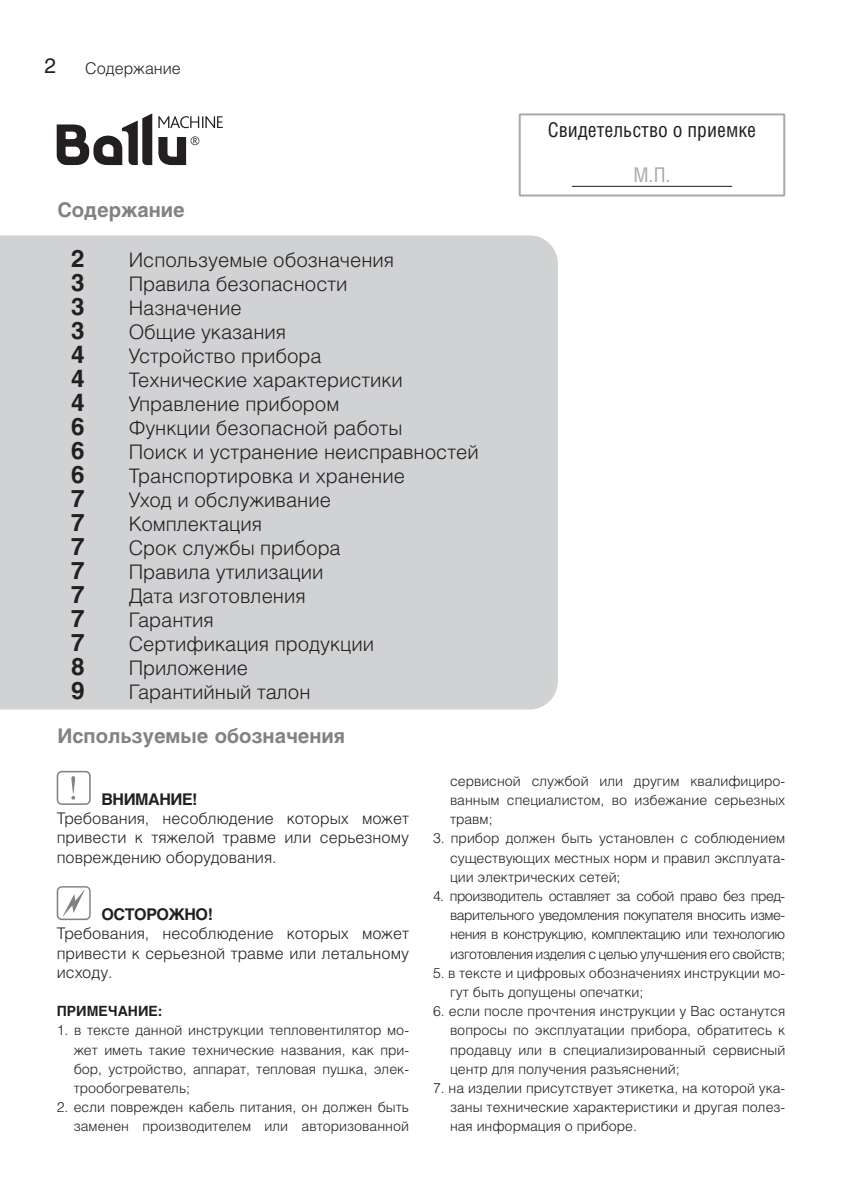
<style>
.page{position:relative;width:842px;height:1191px;background:#fff}
.page>*{position:absolute;margin:0;border:0;box-sizing:border-box;transform-origin:0 0}
.t1{font:700 24px "Helios C";color:#231f20}
.t2{font:20.8px "Helios C";color:#231f20}
.t3{font:20.4px "Helios Cond";color:#231f20}
.t4{font:20.4px "Helios Cond";color:#a8a9ad}
.t5{font:300 20px "Helios";color:#231f20}
.spis{font:700 20px "Helios C";color:#808285}
.spis-2{font:300 16px/19.2px "Helios";color:#231f20;text-align:justify}
.t6{font:700 16px "Helios C";letter-spacing:-.03em;color:#231f20}
.t7{font:300 14px/19.2px "Helios";color:#231f20;text-align:justify}
.t8{font:700 14px "Helios C";color:#231f20}
</style>
<div class="page">
<svg style="left:57px;top:771px;width:34px;height:34px"></svg>
<svg style="left:57px;top:886px;width:34px;height:34px"></svg>
<svg style="left:57px;top:113px;width:166px;height:52px"></svg>
<div style="left:0;top:235px;width:558px;height:474px;background:#d1d2d4"></div>
<div style="left:519px;top:113px;width:266px;height:83px;border:2px solid #a8a9ad"></div>
<hr style="left:572px;top:186px;width:160px;height:1px;background:#231f20">
<h2 class="t2" style="left:44px;top:54px;width:13px">2</h2>
<p class="spis-2" style="left:85px;top:58px;width:97px">Содержание</p>
<p class="spis" style="left:57px;top:198px;width:129px">Содержание</p>
<p class="t1" style="left:71px;top:244px;width:15px">2</p>
<p class="t5" style="left:129px;top:248px;width:267px">Используемые обозначения</p>
<p class="t1" style="left:71px;top:268px;width:15px">3</p>
<p class="t5" style="left:129px;top:272px;width:220px">Правила безопасности</p>
<p class="t1" style="left:71px;top:292px;width:15px">3</p>
<p class="t5" style="left:129px;top:296px;width:114px">Назначение</p>
<p class="t1" style="left:71px;top:316px;width:15px">3</p>
<p class="t5" style="left:129px;top:320px;width:159px">Общие указания</p>
<p class="t1" style="left:71px;top:340px;width:15px">4</p>
<p class="t5" style="left:129px;top:344px;width:194px">Устройство прибора</p>
<p class="t1" style="left:71px;top:364px;width:15px">4</p>
<p class="t5" style="left:129px;top:368px;width:276px">Технические характеристики</p>
<p class="t1" style="left:71px;top:388px;width:15px">4</p>
<p class="t5" style="left:129px;top:392px;width:212px">Управление прибором</p>
<p class="t1" style="left:71px;top:412px;width:15px">6</p>
<p class="t5" style="left:129px;top:416px;width:275px">Функции безопасной работы</p>
<p class="t1" style="left:71px;top:436px;width:15px">6</p>
<p class="t5" style="left:129px;top:440px;width:351px">Поиск и устранение неисправностей</p>
<p class="t1" style="left:71px;top:460px;width:15px">6</p>
<p class="t5" style="left:129px;top:464px;width:278px">Транспортировка и хранение</p>
<p class="t1" style="left:71px;top:484px;width:15px">7</p>
<p class="t5" style="left:129px;top:488px;width:204px">Уход и обслуживание</p>
<p class="t1" style="left:71px;top:508px;width:15px">7</p>
<p class="t5" style="left:129px;top:512px;width:135px">Комплектация</p>
<p class="t1" style="left:71px;top:532px;width:15px">7</p>
<p class="t5" style="left:129px;top:536px;width:214px">Срок службы прибора</p>
<p class="t1" style="left:71px;top:556px;width:15px">7</p>
<p class="t5" style="left:129px;top:560px;width:196px">Правила утилизации</p>
<p class="t1" style="left:71px;top:580px;width:15px">7</p>
<p class="t5" style="left:129px;top:584px;width:178px">Дата изготовления</p>
<p class="t1" style="left:71px;top:604px;width:15px">7</p>
<p class="t5" style="left:129px;top:608px;width:87px">Гарантия</p>
<p class="t1" style="left:71px;top:628px;width:15px">7</p>
<p class="t5" style="left:129px;top:632px;width:247px">Сертификация продукции</p>
<p class="t1" style="left:71px;top:652px;width:15px">8</p>
<p class="t5" style="left:129px;top:656px;width:121px">Приложение</p>
<p class="t1" style="left:71px;top:676px;width:15px">9</p>
<p class="t5" style="left:129px;top:680px;width:183px">Гарантийный талон</p>
<p class="spis" style="left:57px;top:724px;width:289px">Используемые обозначения</p>
<h3 class="t3" style="left:548px;top:118px;width:210px">Свидетельство о приемке</h3>
<h3 class="t4" style="left:633px;top:163px;width:38px">М.П.</h3>
<p class="t6" style="left:102px;top:790px;width:98px">ВНИМАНИЕ!</p>
<p class="spis-2" style="left:57px;top:808px;width:354px">Требования, несоблюдение которых может привести к тяжелой травме или серьезному повреждению оборудования.</p>
<p class="t6" style="left:102px;top:905px;width:113px">ОСТОРОЖНО!</p>
<p class="spis-2" style="left:57px;top:923px;width:354px">Требования, несоблюдение которых может привести к серьезной травме или летальному исходу.</p>
<p class="t8" style="left:57px;top:1003px;width:107px">ПРИМЕЧАНИЕ:</p>
<p class="t7" style="left:74px;top:1020px;width:337px;text-indent:-17px">1. в тексте данной инструкции тепловентилятор мо&shy;жет иметь такие технические названия, как при&shy;бор, устройство, аппарат, тепловая пушка, элек&shy;трообогреватель;</p>
<p class="t7" style="left:57px;top:1097px;width:354px;text-align:right">2. если поврежден кабель питания, он должен быть заменен производителем или авторизованной</p>
<p class="t7" style="left:450px;top:771px;width:337px">сервисной службой или другим квалифициро&shy;ванным специалистом, во избежание серьезных травм;</p>
<p class="t7" style="left:450px;top:828px;width:337px;text-indent:-17px">3. прибор должен быть установлен с соблюдением существующих местных норм и правил эксплуата&shy;ции электрических сетей;</p>
<p class="t7" style="left:450px;top:886px;width:337px;text-indent:-17px">4. производитель оставляет за собой право без пред&shy;варительного уведомления покупателя вносить изме&shy;нения в конструкцию, комплектацию или технологию изготовления изделия с целью улучшения его свойств;</p>
<p class="t7" style="left:450px;top:963px;width:337px;text-indent:-17px">5. в тексте и цифровых обозначениях инструкции мо&shy;гут быть допущены опечатки;</p>
<p class="t7" style="left:450px;top:1001px;width:337px;text-indent:-17px">6. если после прочтения инструкции у Вас останутся вопросы по эксплуатации прибора, обратитесь к продавцу или в специализированный сервисный центр для получения разъяснений;</p>
<p class="t7" style="left:450px;top:1078px;width:337px;text-indent:-17px">7. на изделии присутствует этикетка, на которой ука&shy;заны технические характеристики и другая полез&shy;ная информация о приборе.</p>
</div>
